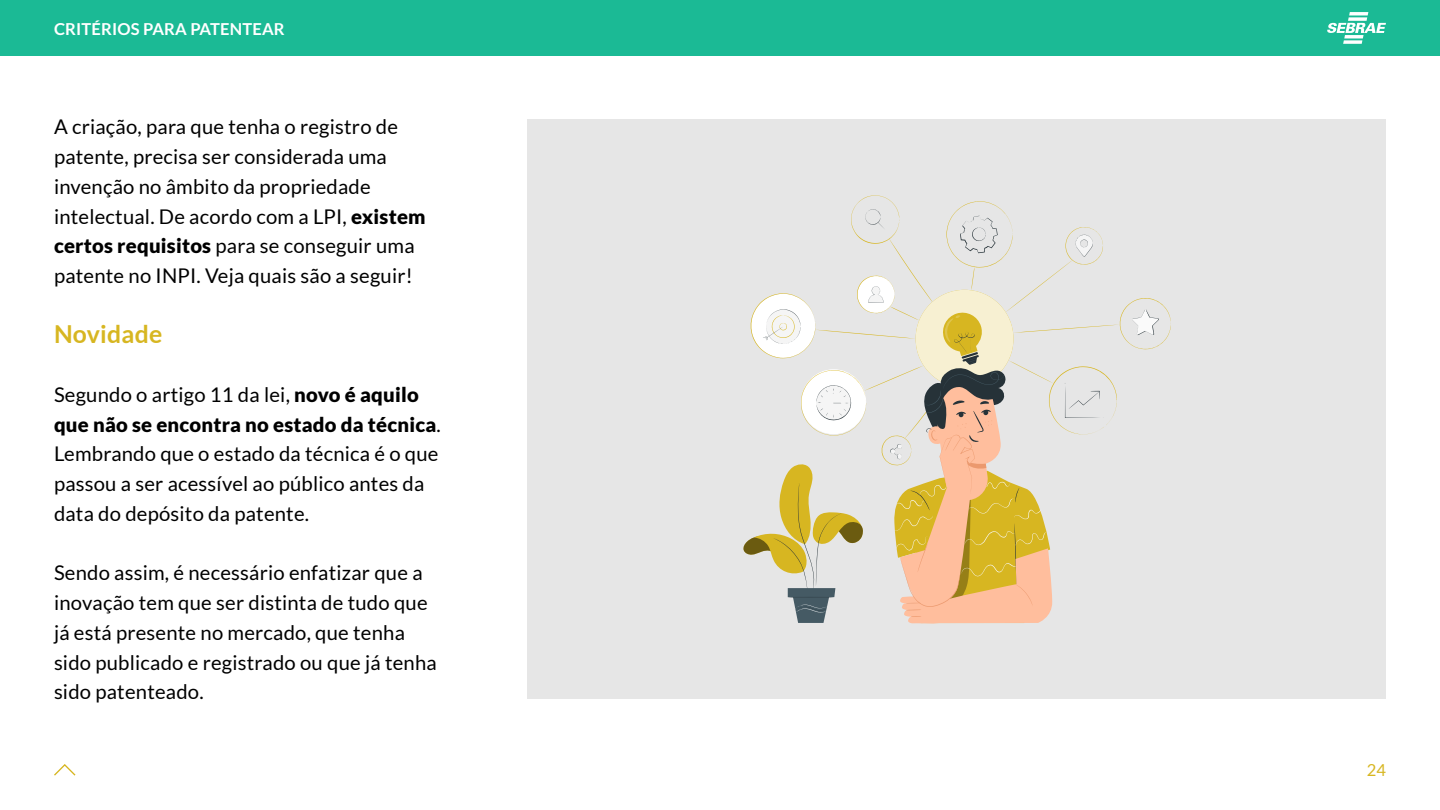
<style>
.page{position:relative;width:1440px;height:810px;background:#fff}
.page>*{position:absolute;margin:0;border:0;box-sizing:border-box;transform-origin:0 0}
.t1{font:700 24.75px "Lato";letter-spacing:.01em;color:#d7b621}
.t2{font:20.25px/29.7px "Lato";letter-spacing:.01em;color:#000}
.t3{font:700 16.5px "Lato";letter-spacing:.01em;color:#fff}
.t4{font:16.5px "Lato";color:#d7b621}
.s1{font-weight:900}
</style>
<div class="page">
<div style="left:0;top:0;width:1440px;height:56px;background:#1bba95"></div>
<svg style="left:54px;top:764px;width:22px;height:12px"></svg>
<svg style="left:1327px;top:12px;width:59px;height:32px"></svg>
<div style="left:528px;top:120px;width:858px;height:579px;background:#e6e6e6"></div>
<svg style="left:743px;top:195px;width:428px;height:429px"></svg>
<hr style="left:787px;top:597px;width:47px;height:1px;background:#263238;border-radius:50%">
<p class="t3" style="left:54px;top:19px;width:232px">CRITÉRIOS PARA PATENTEAR</p>
<p class="t2" style="left:54px;top:112px;width:373px">A criação, para que tenha o registro de patente, precisa ser considerada uma invenção no âmbito da propriedade intelectual. De acordo com a LPI, <span class="s1">existem certos requisitos</span> para se conseguir uma patente no INPI. Veja quais são a seguir!</p>
<p class="t1" style="left:54px;top:319px;width:110px">Novidade</p>
<p class="t2" style="left:54px;top:380px;width:388px">Segundo o artigo 11 da lei, <span class="s1">novo é aquilo que não se encontra no estado da técnica</span>.<br>Lembrando que o estado da técnica é o que passou a ser acessível ao público antes da data do depósito da patente.</p>
<p class="t2" style="left:54px;top:558px;width:384px">Sendo assim, é necessário enfatizar que a inovação tem que ser distinta de tudo que já está presente no mercado, que tenha sido publicado e registrado ou que já tenha sido patenteado.</p>
<p class="t4" style="left:1367px;top:761px;width:21px">24</p>
</div>
